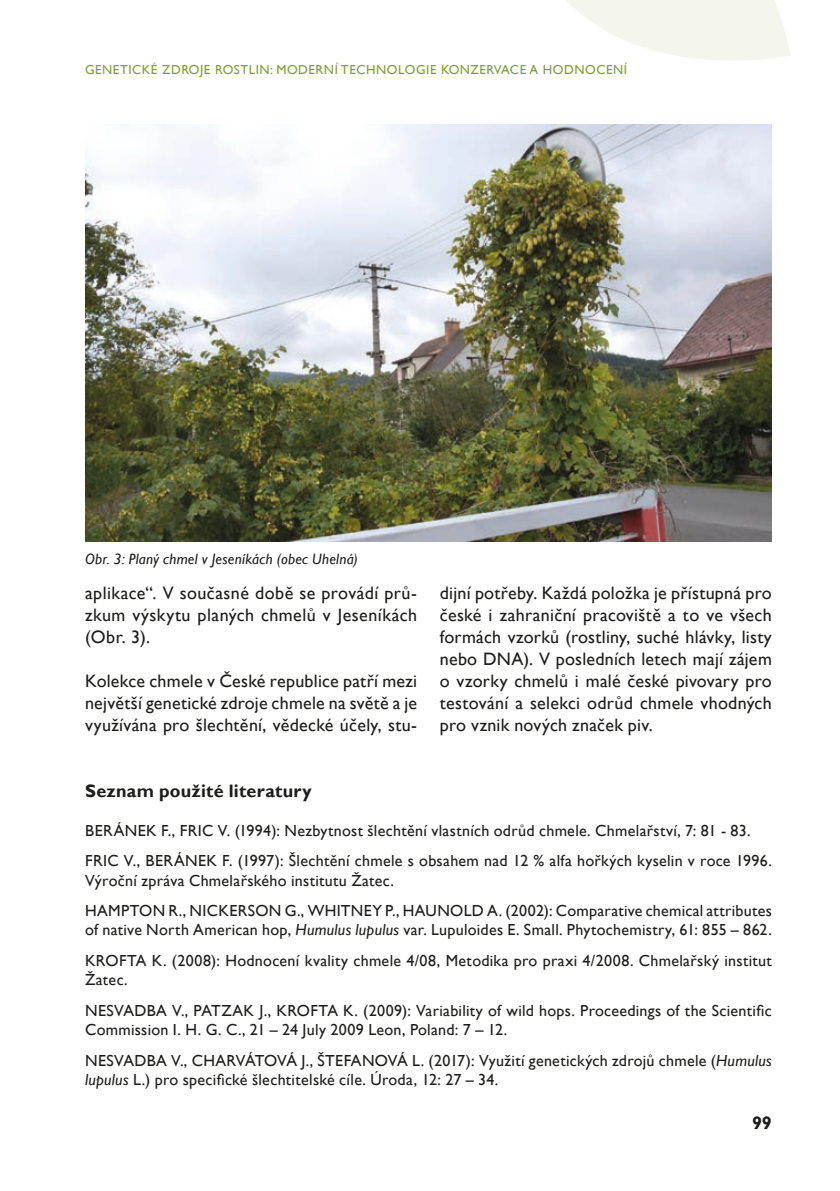
<style>
.page{position:relative;width:840px;height:1191px;background:#fff}
.page>*{position:absolute;margin:0;border:0;box-sizing:border-box;transform-origin:0 0}
.t1{font:18px/22px "Gill Sans";letter-spacing:.015em;color:#1d1d1b;text-align:justify}
.t2{font:700 18px "Gill Sans";letter-spacing:.015em;color:#1d1d1b}
.t3{font:16px/30.6px "Gill Sans";letter-spacing:.02em;color:#1d1d1b}
.t4{font:italic 15px "Gill Sans";letter-spacing:.02em;color:#1d1d1b}
.t5{font:13px "Gill Sans";letter-spacing:.04em;color:#7ba02d}
.s1{font-style:italic}
</style>
<div class="page">
<svg style="left:566px;top:0;width:224px;height:61px"></svg>
<img style="left:85px;top:125px;width:686px;height:416px">
<p class="t5" style="left:85px;top:62px;width:543px">GENETICKÉ ZDROJE ROSTLIN: MODERNÍ TECHNOLOGIE KONZERVACE A HODNOCENÍ</p>
<p class="t4" style="left:85px;top:550px;width:274px">Obr. 3: Planý chmel v Jeseníkách (obec Uhelná)</p>
<p class="t1" style="left:85px;top:582px;width:333px">aplikace“. V současné době se provádí prů&shy;zkum výskytu planých chmelů v Jeseníkách (Obr. 3).</p>
<p class="t1" style="left:85px;top:670px;width:333px">Kolekce chmele v České republice patří mezi největší genetické zdroje chmele na světě a je využívána pro šlechtění, vědecké účely, stu-</p>
<p class="t1" style="left:439px;top:582px;width:333px">dijní potřeby. Každá položka je přístupná pro české i zahraniční pracoviště a to ve všech formách vzorků (rostliny, suché hlávky, listy nebo DNA). V posledních letech mají zájem o vzorky chmelů i malé české pivovary pro testování a selekci odrůd chmele vhodných pro vznik nových značek piv.</p>
<p class="t2" style="left:85px;top:780px;width:228px">Seznam použité literatury</p>
<p class="t3" style="left:85px;top:815px;width:687px">BERÁNEK F., FRIC V. (1994): Nezbytnost šlechtění vlastních odrůd chmele. Chmelařství, 7: 81 - 83.<br>FRIC V., BERÁNEK F. (1997): Šlechtění chmele s obsahem nad 12 % alfa hořkých kyselin v roce 1996.</p>
<p class="t3" style="left:85px;top:865px;width:688px">Výroční zpráva Chmelařského institutu Žatec.<br>HAMPTON R., NICKERSON G., WHITNEY P., HAUNOLD A. (2002): Comparative chemical attributes</p>
<p class="t3" style="left:85px;top:915px;width:688px">of native North American hop, <span class="s1">Humulus lupulus</span> var. Lupuloides E. Small. Phytochemistry, 61: 855 – 862.<br>KROFTA K. (2008): Hodnocení kvality chmele 4/08, Metodika pro praxi 4/2008. Chmelařský institut</p>
<p class="t3" style="left:85px;top:964px;width:687px">Žatec.<br>NESVADBA V., PATZAK J., KROFTA K. (2009): Variability of wild hops. Proceedings of the Scientific</p>
<p class="t3" style="left:85px;top:1014px;width:687px">Commission I. H. G. C., 21 – 24 July 2009 Leon, Poland: 7 – 12.<br>NESVADBA V., CHARVÁTOVÁ J., ŠTEFANOVÁ L. (2017): Využití genetických zdrojů chmele (<span class="s1">Humulus</span></p>
<p class="t3" style="left:85px;top:1064px;width:414px"><span class="s1">lupulus</span> L.) pro specifické šlechtitelské cíle. Úroda, 12: 27 – 34.</p>
<p class="t2" style="left:751px;top:1111px;width:21px">99</p>
</div>
